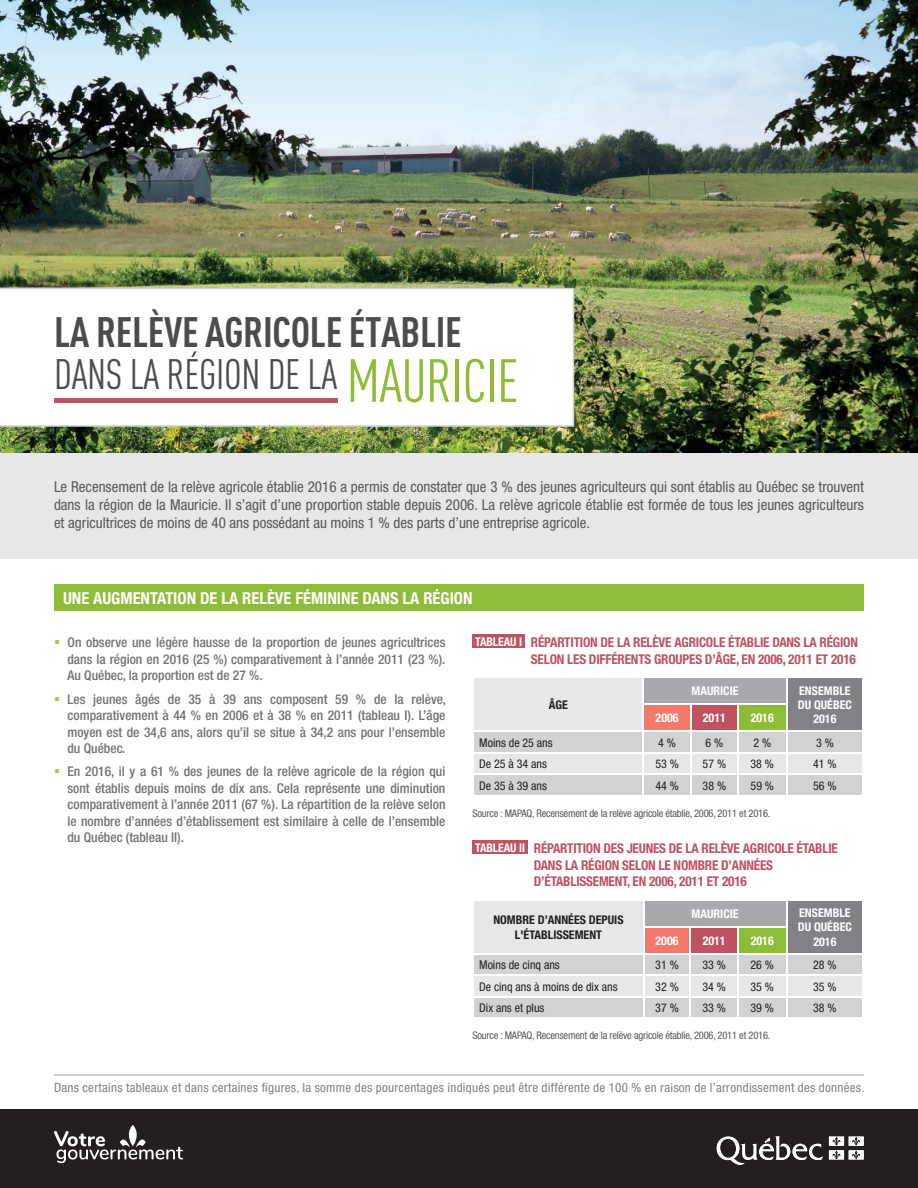
<style>
.page{position:relative;width:918px;height:1188px;background:#fff}
.page>*{position:absolute;margin:0;border:0;box-sizing:border-box;transform-origin:0 0}
.t1{font:condensed 60px "DINOT";letter-spacing:-.01em;color:#8dbc37}
.t2{font:700 condensed 42px "DINOT";letter-spacing:-.01em;color:#4b4c4d}
.t3{font:condensed 42px "DINOT";letter-spacing:-.01em;color:#4b4c4d}
.t4{font:700 condensed 16.5px "Helvetica Neue";color:#fff}
.t5{font:condensed 15px/18px "Helvetica Neue";color:#57585a;text-align:justify}
.t6{font:500 condensed 13.5px/16.5px "Helvetica Neue";color:#717275;text-align:justify}
.t7{font:700 condensed 13.5px/16.5px "Helvetica Neue";letter-spacing:-.015em;color:#bf5361;text-align:right}
.t8{font:condensed 12.75px "Helvetica Neue";letter-spacing:.02em;color:#808285}
.t9{font:condensed 12px "Helvetica Neue";color:#231f20}
.t10{font:700 condensed 12px/14.4px "Helvetica Neue";color:#fff}
.t11{font:700 condensed 12px/14.4px "Helvetica Neue";color:#231f20;text-align:center}
.t12{font:condensed 10.5px "Helvetica Neue";letter-spacing:-.02em;color:#57585a}
.s1{color:#a3c75c}
.s2{font-size:12px;color:#fff}
</style>
<div class="page">
<img style="left:0;top:0;width:918px;height:454px">
<div style="left:54px;top:584px;width:810px;height:27px;background:#8dbc37"></div>
<div style="left:472px;top:635px;width:53px;height:13px;background:#bf5361"></div>
<div style="left:472px;top:841px;width:56px;height:13px;background:#bf5361"></div>
<svg style="left:474px;top:678px;width:388px;height:117px;background:#d0cccb"></svg>
<svg style="left:474px;top:901px;width:388px;height:116px;background:#d0cccb"></svg>
<hr style="left:643px;top:926px;width:47px;height:2px;background:#fff">
<hr style="left:690px;top:926px;width:48px;height:2px;background:#fff">
<hr style="left:738px;top:926px;width:49px;height:2px;background:#fff">
<div style="left:0;top:1109px;width:918px;height:79px;background:#231f20"></div>
<div style="left:0;top:454px;width:918px;height:105px;background:#e6e7e9"></div>
<hr style="left:54px;top:1074px;width:810px;height:2px;background:#cfd0d2">
<svg style="left:0;top:288px;width:574px;height:139px"></svg>
<hr style="left:54px;top:398px;width:284px;height:4px;background:#bf5361">
<div style="left:320px;top:347px;width:165px;height:12px;background:#fff"></div>
<img style="left:716px;top:1136px;width:133px;height:24px">
<svg style="left:745px;top:1136px;width:78px;height:24px"></svg>
<img style="left:717px;top:1136px;width:28px;height:29px">
<img style="left:829px;top:1136px;width:15px;height:10px">
<img style="left:849px;top:1136px;width:15px;height:10px">
<img style="left:829px;top:1150px;width:15px;height:10px">
<img style="left:849px;top:1150px;width:15px;height:10px">
<svg style="left:54px;top:1125px;width:129px;height:38px"></svg>
<h2 class="t2" style="left:54px;top:306px;width:409px">LA RELÈVE AGRICOLE ÉTABLIE</h2>
<h2 class="t3" style="left:54px;top:350px;width:285px">DANS LA RÉGION DE LA</h2>
<h1 class="t1" style="left:347px;top:346px;width:174px">MAURICIE</h1>
<p class="t5" style="left:54px;top:478px;width:812px">Le Recensement de la relève agricole établie 2016 a permis de constater que 3 % des jeunes agriculteurs qui sont établis au Québec se trouvent dans la région de la Mauricie. Il s’agit d’une proportion stable depuis 2006. La relève agricole établie est formée de tous les jeunes agriculteurs et agricultrices de moins de 40 ans possédant au moins 1 % des parts d’une entreprise agricole.</p>
<p class="t4" style="left:63px;top:588px;width:411px">UNE AUGMENTATION DE LA RELÈVE FÉMININE DANS LA RÉGION</p>
<p class="t6" style="left:68px;top:634px;width:380px;text-indent:-14px"><span class="s1">▪</span> On observe une légère hausse de la proportion de jeunes agricultrices dans la région en 2016 (25 %) comparativement à l’année 2011 (23 %).<br>Au Québec, la proportion est de 27 %.</p>
<p class="t6" style="left:68px;top:690px;width:380px;text-indent:-14px"><span class="s1">▪</span> Les jeunes âgés de 35 à 39 ans composent 59 % de la relève, comparativement à 44 % en 2006 et à 38 % en 2011 (tableau I). L’âge moyen est de 34,6 ans, alors qu’il se situe à 34,2 ans pour l’ensemble du Québec.</p>
<p class="t6" style="left:68px;top:763px;width:380px;text-indent:-14px"><span class="s1">▪</span> En 2016, il y a 61 % des jeunes de la relève agricole de la région qui sont établis depuis moins de dix ans. Cela représente une diminution comparativement à l’année 2011 (67 %). La répartition de la relève selon le nombre d’années d’établissement est similaire à celle de l’ensemble du Québec (tableau II).</p>
<p class="t7" style="left:475px;top:634px;width:384px"><span class="s2">TABLEAU I</span> RÉPARTITION DE LA RELÈVE AGRICOLE ÉTABLIE DANS LA RÉGION<br>SELON LES DIFFÉRENTS GROUPES D’ÂGE, EN 2006, 2011 ET 2016</p>
<p class="t11" style="left:549px;top:697px;width:21px">ÂGE</p>
<p class="t10" style="left:692px;top:684px;width:49px">MAURICIE</p>
<p class="t10" style="left:798px;top:683px;width:56px">ENSEMBLE<br>DU QUÉBEC</p>
<p class="t10" style="left:656px;top:711px;width:25px">2006</p>
<p class="t10" style="left:703px;top:711px;width:25px">2011</p>
<p class="t10" style="left:751px;top:711px;width:25px">2016</p>
<p class="t10" style="left:813px;top:712px;width:25px">2016</p>
<p class="t9" style="left:479px;top:736px;width:75px">Moins de 25 ans</p>
<p class="t9" style="left:658px;top:736px;width:19px">4 %</p>
<p class="t9" style="left:706px;top:736px;width:19px">6 %</p>
<p class="t9" style="left:753px;top:736px;width:19px">2 %</p>
<p class="t9" style="left:816px;top:736px;width:19px">3 %</p>
<p class="t9" style="left:479px;top:757px;width:69px">De 25 à 34 ans</p>
<p class="t9" style="left:655px;top:757px;width:25px">53 %</p>
<p class="t9" style="left:703px;top:757px;width:25px">57 %</p>
<p class="t9" style="left:751px;top:757px;width:25px">38 %</p>
<p class="t9" style="left:813px;top:757px;width:25px">41 %</p>
<p class="t9" style="left:479px;top:779px;width:69px">De 35 à 39 ans</p>
<p class="t9" style="left:655px;top:779px;width:25px">44 %</p>
<p class="t9" style="left:703px;top:779px;width:25px">38 %</p>
<p class="t9" style="left:751px;top:779px;width:25px">59 %</p>
<p class="t9" style="left:813px;top:779px;width:25px">56 %</p>
<p class="t12" style="left:472px;top:807px;width:299px">Source : MAPAQ, Recensement de la relève agricole établie, 2006, 2011 et 2016.</p>
<p class="t7" style="left:534px;top:840px;width:306px;text-align:left;text-indent:-59px"><span class="s2">TABLEAU II</span> RÉPARTITION DES JEUNES DE LA RELÈVE AGRICOLE ÉTABLIE<br>DANS LA RÉGION SELON LE NOMBRE D’ANNÉES<br>D’ÉTABLISSEMENT, EN 2006, 2011 ET 2016</p>
<p class="t11" style="left:493px;top:913px;width:132px">NOMBRE D’ANNÉES DEPUIS<br>L'ÉTABLISSEMENT</p>
<p class="t10" style="left:692px;top:906px;width:49px">MAURICIE</p>
<p class="t10" style="left:798px;top:905px;width:56px">ENSEMBLE<br>DU QUÉBEC</p>
<p class="t10" style="left:656px;top:933px;width:25px">2006</p>
<p class="t10" style="left:703px;top:933px;width:25px">2011</p>
<p class="t10" style="left:751px;top:933px;width:25px">2016</p>
<p class="t10" style="left:813px;top:934px;width:25px">2016</p>
<p class="t9" style="left:479px;top:958px;width:82px">Moins de cinq ans</p>
<p class="t9" style="left:655px;top:958px;width:25px">31 %</p>
<p class="t9" style="left:702px;top:958px;width:25px">33 %</p>
<p class="t9" style="left:751px;top:958px;width:25px">26 %</p>
<p class="t9" style="left:813px;top:958px;width:25px">28 %</p>
<p class="t9" style="left:479px;top:980px;width:140px">De cinq ans à moins de dix ans</p>
<p class="t9" style="left:655px;top:980px;width:25px">32 %</p>
<p class="t9" style="left:702px;top:980px;width:25px">34 %</p>
<p class="t9" style="left:751px;top:980px;width:25px">35 %</p>
<p class="t9" style="left:813px;top:980px;width:25px">35 %</p>
<p class="t9" style="left:479px;top:1001px;width:67px">Dix ans et plus</p>
<p class="t9" style="left:655px;top:1001px;width:25px">37 %</p>
<p class="t9" style="left:702px;top:1001px;width:25px">33 %</p>
<p class="t9" style="left:751px;top:1001px;width:25px">39 %</p>
<p class="t9" style="left:813px;top:1001px;width:25px">38 %</p>
<p class="t12" style="left:472px;top:1029px;width:299px">Source : MAPAQ, Recensement de la relève agricole établie, 2006, 2011 et 2016.</p>
<p class="t8" style="left:54px;top:1080px;width:812px">Dans certains tableaux et dans certaines figures, la somme des pourcentages indiqués peut être différente de 100 % en raison de l’arrondissement des données.</p>
</div>
